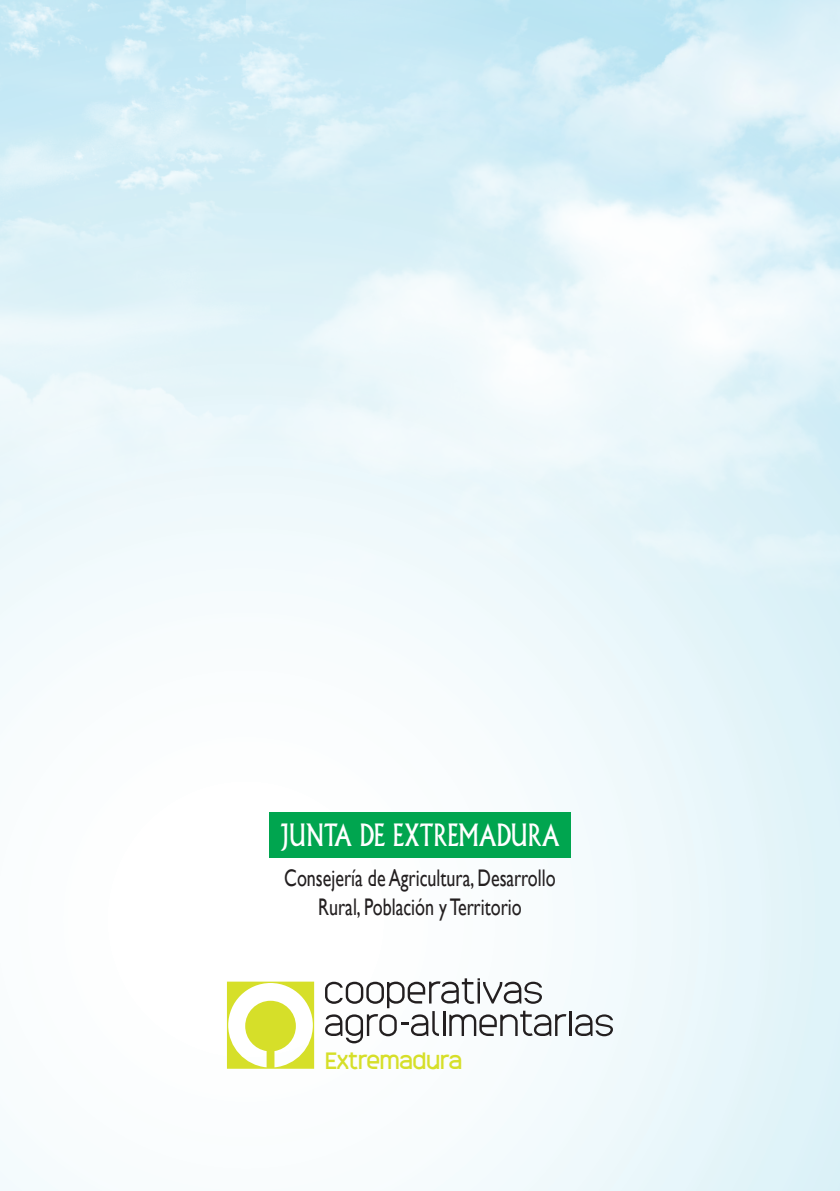
<style>
.page{position:relative;width:840px;height:1191px;background:#fff}
.page>*{position:absolute;margin:0;border:0;box-sizing:border-box;transform-origin:0 0}
.t1{font:30px "Albertus";color:#fff;scale:.75 1}
.t2{font:24px/28.8px "Gill Sans";color:#231f20;text-align:center;scale:.75 1}
.t3{font:22px "Monark";color:#d6df29}
</style>
<div class="page">
<img style="left:0;top:0;width:839px;height:1191px">
<div style="left:269px;top:812px;width:301px;height:45px;background:#00a54f"></div>
<svg style="left:227px;top:981px;width:87px;height:87px"></svg>
<svg style="left:325px;top:978px;width:287px;height:65px"></svg>
<p class="t1" style="left:280px;top:818px;width:373px">JUNTA DE EXTREMADURA</p>
<p class="t2" style="left:284px;top:863px;width:363px">Consejería de Agricultura, Desarrollo<br>Rural, Población y Territorio</p>
<p class="t3" style="left:325px;top:1045px;width:138px">Extremadura</p>
</div>
